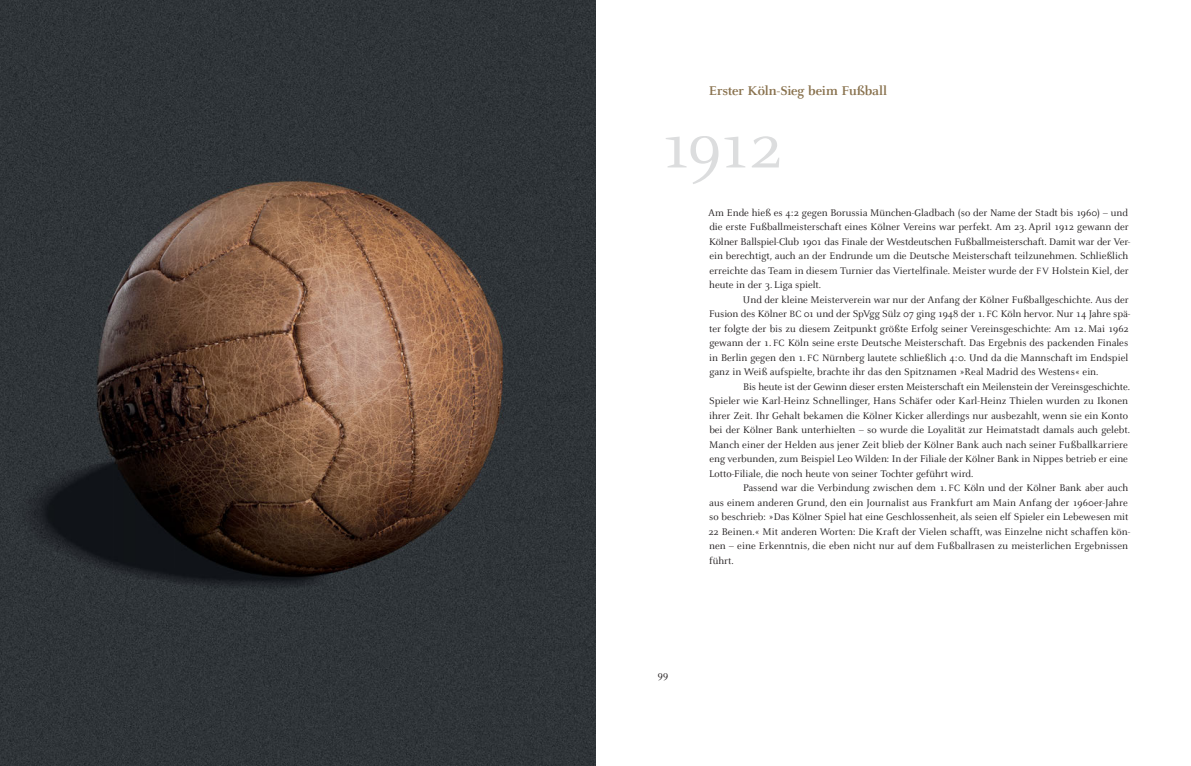
<style>
.page{position:relative;width:1191px;height:766px;background:#fff}
.page>*{position:absolute;margin:0;border:0;box-sizing:border-box;transform-origin:0 0}
.t1{font:70px "Celeste";color:#dcddde}
.t2{font:700 14px "Celeste";letter-spacing:-.015em;color:#88714d}
.t3{font:10.6px/14.5px "Celeste";color:#231f20}
.s1{font-size:10px}
</style>
<div class="page">
<img style="left:0;top:0;width:595px;height:765px">
<h2 class="t2" style="left:709px;top:84px;width:180px">Erster Köln-Sieg beim Fußball</h2>
<h1 class="t1" style="left:658px;top:110px;width:127px">1912</h1>
<p class="t3" style="left:708px;top:205px;width:424px">Am Ende hieß es 4 : 2 gegen Borussia München-Gladbach (so der Name der Stadt bis 1960) – und die erste Fußballmeisterschaft eines Kölner Vereins war perfekt. Am 23. April 1912 gewann der Kölner Ballspiel-Club 1901 das Finale der Westdeutschen Fußballmeisterschaft. Damit war der Ver&shy;ein berechtigt, auch an der Endrunde um die Deutsche Meisterschaft teilzunehmen. Schließlich erreichte das Team in diesem Turnier das Viertelfinale. Meister wurde der <span class="s1">FV</span> Holstein Kiel, der heute in der 3. Liga spielt.</p>
<p class="t3" style="left:709px;top:292px;width:423px;text-indent:34px">Und der kleine Meisterverein war nur der Anfang der Kölner Fußballgeschichte. Aus der Fusion des Kölner <span class="s1">BC</span> 01 und der SpVgg Sülz 07 ging 1948 der 1. <span class="s1">FC</span> Köln hervor. Nur 14 Jahre spä&shy;ter folgte der bis zu diesem Zeitpunkt größte Erfolg seiner Vereinsgeschichte: Am 12. Mai 1962 gewann der 1. <span class="s1">FC</span> Köln seine erste Deutsche Meisterschaft. Das Ergebnis des packenden Finales in Berlin gegen den 1. <span class="s1">FC</span> Nürnberg lautete schließlich 4 : 0. Und da die Mannschaft im Endspiel ganz in Weiß aufspielte, brachte ihr das den Spitznamen »Real Madrid des Westens« ein.</p>
<p class="t3" style="left:709px;top:379px;width:422px;text-indent:34px">Bis heute ist der Gewinn dieser ersten Meisterschaft ein Meilenstein der Vereinsgeschichte.<br>Spieler wie Karl-Heinz Schnellinger, Hans Schäfer oder Karl-Heinz Thielen wurden zu Ikonen ihrer Zeit. Ihr Gehalt bekamen die Kölner Kicker allerdings nur ausbezahlt, wenn sie ein Konto bei der Kölner Bank unterhielten – so wurde die Loyalität zur Heimatstadt damals auch gelebt.<br>Manch einer der Helden aus jener Zeit blieb der Kölner Bank auch nach seiner Fußballkarriere eng verbunden, zum Beispiel Leo Wilden: In der Filiale der Kölner Bank in Nippes betrieb er eine Lotto-Filiale, die noch heute von seiner Tochter geführt wird.</p>
<p class="t3" style="left:708px;top:481px;width:423px;text-indent:35px">Passend war die Verbindung zwischen dem 1. <span class="s1">FC</span> Köln und der Kölner Bank aber auch aus einem anderen Grund, den ein Journalist aus Frankfurt am Main Anfang der 1960er-Jahre so beschrieb: »Das Kölner Spiel hat eine Geschlossenheit, als seien elf Spieler ein Lebewesen mit 22 Beinen.« Mit anderen Worten: Die Kraft der Vielen schafft, was Einzelne nicht schaffen kön&shy;nen – eine Erkenntnis, die eben nicht nur auf dem Fußballrasen zu meisterlichen Ergebnissen führt.</p>
<p class="t3" style="left:658px;top:667px;width:12px">99</p>
</div>
